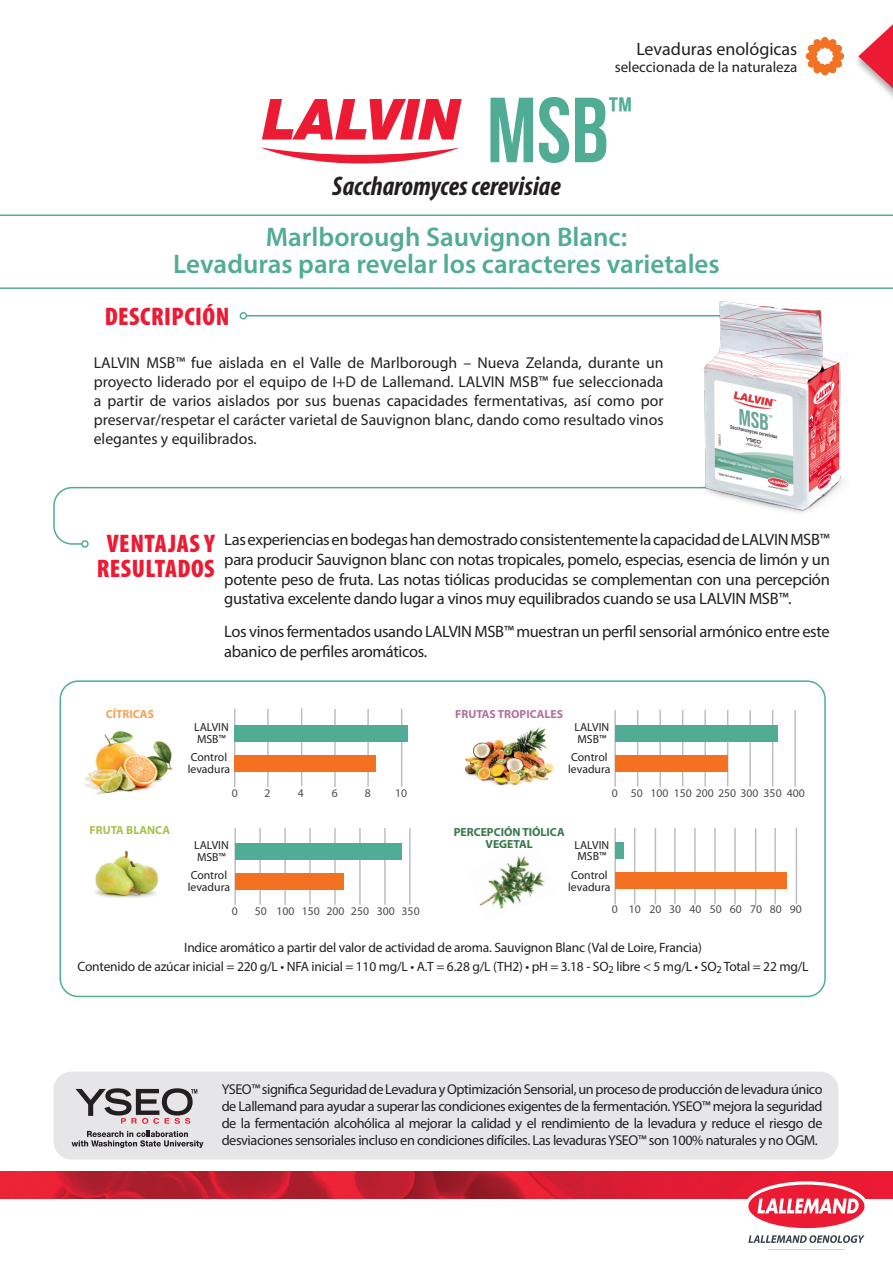
<style>
.page{position:relative;width:893px;height:1263px;background:#fff}
.page>*{position:absolute;margin:0;border:0;box-sizing:border-box;transform-origin:0 0}
.t1{font:92.25px "Bebas Neue";color:#51ac95}
.t2{font:39.6px "Bebas Neue";color:#51ac95}
.t3{font:600 27px/27px "Myriad Pro";color:#51ac95;text-align:center}
.t4{font:italic 700 condensed 27px "Myriad Pro";color:#231f20}
.t5{font:900 condensed 25.5px/25.5px "Myriad Pro";letter-spacing:.02em;color:#ed1a33;text-align:center}
.t6{font:18px "Myriad Pro";color:#231f20}
.t7{font:16.5px/19.8px "Myriad Pro";letter-spacing:-.02em;color:#231f20;text-align:justify}
.t8{font:15.75px/18.9px "Myriad Pro";color:#231f20;text-align:justify}
.t9{font:15px "Myriad Pro";color:#231f20}
.t10{font:14.25px/17.1px "Myriad Pro";letter-spacing:-.03em;color:#231f20;text-align:justify}
.t11{font:13.5px/18.8px "Myriad Pro";letter-spacing:-.015em;color:#231f20;text-align:center}
.t12{font:11.7px/11.7px "Myriad Pro";color:#231f20}
.t13{font:11.7px "Myriad Pro";color:#4b4c4d}
.t14{font:700 11.7px/11.7px "Myriad Pro";color:#38784d;text-align:center}
.t15{font:700 11.7px "Myriad Pro";color:#b2719d}
.t16{font:700 11.7px "Myriad Pro";color:#a6c350}
.t17{font:700 11.7px "Myriad Pro";color:#f8a255}
</style>
<div class="page">
<svg style="left:858px;top:24px;width:35px;height:73px"></svg>
<svg style="left:806px;top:37px;width:38px;height:38px"></svg>
<img style="left:0;top:1171px;width:893px;height:27px">
<svg style="left:745px;top:1181px;width:123px;height:62px"></svg>
<div style="left:54px;top:1071px;width:784px;height:88px;background:#e6e5e7;border-radius:18px"></div>
<svg style="left:76px;top:1088px;width:121px;height:36px"></svg>
<svg style="left:72px;top:1131px;width:131px;height:17px"></svg>
<svg style="left:0;top:214px;width:893px;height:75px"></svg>
<svg style="left:261px;top:147px;width:199px;height:17px"></svg>
<svg style="left:262px;top:99px;width:200px;height:41px"></svg>
<div style="left:60px;top:680px;width:766px;height:317px;border:2px solid #51ac95;border-radius:18px"></div>
<svg style="left:53px;top:314px;width:642px;height:231px"></svg>
<div style="left:81px;top:540px;width:8px;height:8px;border:2px solid #51ac95;border-radius:50%"></div>
<div style="left:240px;top:312px;width:7px;height:7px;border:2px solid #51ac95;border-radius:50%"></div>
<hr style="left:234px;top:709px;width:1px;height:78px;background:#bcbdc0">
<hr style="left:267px;top:709px;width:2px;height:78px;background:#bcbdc0">
<hr style="left:234px;top:828px;width:2px;height:77px;background:#bcbdc0">
<hr style="left:259px;top:828px;width:2px;height:77px;background:#bcbdc0">
<hr style="left:284px;top:828px;width:2px;height:77px;background:#bcbdc0">
<hr style="left:309px;top:828px;width:2px;height:77px;background:#bcbdc0">
<hr style="left:334px;top:828px;width:2px;height:77px;background:#bcbdc0">
<hr style="left:359px;top:828px;width:2px;height:77px;background:#bcbdc0">
<hr style="left:384px;top:828px;width:2px;height:77px;background:#bcbdc0">
<hr style="left:409px;top:828px;width:2px;height:77px;background:#bcbdc0">
<hr style="left:614px;top:710px;width:2px;height:76px;background:#bcbdc0">
<hr style="left:614px;top:828px;width:2px;height:76px;background:#bcbdc0">
<hr style="left:634px;top:828px;width:1px;height:76px;background:#bcbdc0">
<hr style="left:655px;top:828px;width:1px;height:76px;background:#bcbdc0">
<hr style="left:674px;top:828px;width:2px;height:76px;background:#bcbdc0">
<hr style="left:694px;top:828px;width:2px;height:76px;background:#bcbdc0">
<hr style="left:714px;top:828px;width:2px;height:76px;background:#bcbdc0">
<hr style="left:734px;top:828px;width:2px;height:76px;background:#bcbdc0">
<hr style="left:755px;top:828px;width:1px;height:77px;background:#bcbdc0">
<hr style="left:774px;top:828px;width:2px;height:76px;background:#bcbdc0">
<hr style="left:796px;top:828px;width:1px;height:76px;background:#bcbdc0">
<hr style="left:637px;top:710px;width:1px;height:76px;background:#bcbdc0">
<hr style="left:659px;top:710px;width:2px;height:76px;background:#bcbdc0">
<hr style="left:682px;top:710px;width:1px;height:76px;background:#bcbdc0">
<hr style="left:704px;top:710px;width:2px;height:76px;background:#bcbdc0">
<hr style="left:727px;top:710px;width:1px;height:76px;background:#bcbdc0">
<hr style="left:749px;top:710px;width:2px;height:76px;background:#bcbdc0">
<hr style="left:772px;top:710px;width:1px;height:76px;background:#bcbdc0">
<hr style="left:794px;top:710px;width:2px;height:76px;background:#bcbdc0">
<hr style="left:301px;top:708px;width:1px;height:78px;background:#bcbdc0">
<hr style="left:334px;top:709px;width:2px;height:78px;background:#bcbdc0">
<hr style="left:367px;top:709px;width:2px;height:78px;background:#bcbdc0">
<hr style="left:401px;top:709px;width:1px;height:78px;background:#bcbdc0">
<div style="left:235px;top:725px;width:173px;height:16px;background:#51ac95"></div>
<div style="left:235px;top:755px;width:141px;height:17px;background:#f37121"></div>
<div style="left:615px;top:725px;width:162px;height:16px;background:#51ac95"></div>
<div style="left:615px;top:755px;width:113px;height:17px;background:#f37121"></div>
<div style="left:615px;top:842px;width:9px;height:17px;background:#51ac95"></div>
<div style="left:615px;top:872px;width:171px;height:17px;background:#f37121"></div>
<div style="left:235px;top:843px;width:167px;height:16px;background:#51ac95"></div>
<div style="left:235px;top:873px;width:108px;height:17px;background:#f37121"></div>
<img style="left:84px;top:731px;width:89px;height:64px">
<img style="left:479px;top:856px;width:66px;height:53px">
<img style="left:94px;top:851px;width:65px;height:47px">
<img style="left:464px;top:727px;width:90px;height:59px">
<img style="left:695px;top:301px;width:148px;height:212px">
<p class="t6" style="left:636px;top:38px;width:163px">Levaduras enológicas</p>
<p class="t9" style="left:615px;top:57px;width:184px">seleccionada de la naturaleza</p>
<h1 class="t1" style="left:487px;top:80px;width:123px">MSB</h1>
<h2 class="t2" style="left:609px;top:89px;width:25px">™</h2>
<h3 class="t4" style="left:332px;top:169px;width:230px">Saccharomyces cerevisiae</h3>
<h3 class="t3" style="left:173px;top:222px;width:548px">Marlborough Sauvignon Blanc:<br>Levaduras para revelar los caracteres varietales</h3>
<h3 class="t5" style="left:105px;top:303px;width:126px">DESCRIPCIÓN</h3>
<p class="t8" style="left:94px;top:353px;width:571px">LALVIN MSB™ fue aislada en el Valle de Marlborough – Nueva Zelanda, durante un proyecto liderado por el equipo de I+D de Lallemand. LALVIN MSB™ fue seleccionada a partir de varios aislados por sus buenas capacidades fermentativas, así como por preservar/respetar el carácter varietal de Sauvignon blanc, dando como resultado vinos elegantes y equilibrados.</p>
<h3 class="t5" style="left:97px;top:530px;width:119px">VENTAJAS Y<br>RESULTADOS</h3>
<p class="t7" style="left:224px;top:529px;width:607px">Las experiencias en bodegas han demostrado consistentemente la capacidad de LALVIN MSB™ para producir Sauvignon blanc con notas tropicales, pomelo, especias, esencia de limón y un potente peso de fruta. Las notas tiólicas producidas se complementan con una percepción gustativa excelente dando lugar a vinos muy equilibrados cuando se usa LALVIN MSB™.</p>
<p class="t7" style="left:224px;top:621px;width:607px">Los vinos fermentados usando LALVIN MSB™ muestran un perfil sensorial armónico entre este abanico de perfiles aromáticos.</p>
<p class="t17" style="left:106px;top:706px;width:50px">CÍTRICAS</p>
<p class="t16" style="left:90px;top:823px;width:82px">FRUTA BLANCA</p>
<p class="t12" style="left:194px;top:721px;width:36px">LALVIN<br>MSB™</p>
<p class="t12" style="left:188px;top:751px;width:44px">Control levadura</p>
<p class="t15" style="left:455px;top:706px;width:109px">FRUTAS TROPICALES</p>
<p class="t12" style="left:575px;top:721px;width:36px">LALVIN<br>MSB™</p>
<p class="t12" style="left:568px;top:751px;width:44px">Control levadura</p>
<p class="t13" style="left:232px;top:786px;width:8px">0</p>
<p class="t13" style="left:265px;top:786px;width:8px">2</p>
<p class="t13" style="left:298px;top:786px;width:8px">4</p>
<p class="t13" style="left:332px;top:786px;width:8px">6</p>
<p class="t13" style="left:365px;top:786px;width:8px">8</p>
<p class="t13" style="left:395px;top:786px;width:14px">10</p>
<p class="t13" style="left:612px;top:786px;width:194px">0 50 100 150 200 250 300 350 400</p>
<p class="t12" style="left:194px;top:839px;width:36px">LALVIN<br>MSB™</p>
<p class="t14" style="left:454px;top:826px;width:113px">PERCEPCIÓN TIÓLICA<br>VEGETAL</p>
<p class="t12" style="left:575px;top:839px;width:36px">LALVIN<br>MSB™</p>
<p class="t12" style="left:188px;top:869px;width:44px">Control levadura</p>
<p class="t12" style="left:568px;top:869px;width:44px">Control levadura</p>
<p class="t13" style="left:232px;top:903px;width:8px">0</p>
<p class="t13" style="left:255px;top:903px;width:166px">50 100 150 200 250 300 350</p>
<p class="t13" style="left:612px;top:901px;width:192px">0 10 20 30 40 50 60 70 80 90</p>
<p class="t11" style="left:78px;top:938px;width:732px">Indice aromático a partir del valor de actividad de aroma. Sauvignon Blanc (Val de Loire, Francia)<br>Contenido de azúcar inicial = 220 g/L • NFA inicial = 110 mg/L • A.T = 6.28 g/L (TH2) • pH = 3.18 - SO<sub>2</sub> libre &lt; 5 mg/L • SO<sub>2</sub> Total = 22 mg/L</p>
<p class="t10" style="left:222px;top:1080px;width:602px">YSEO™ significa Seguridad de Levadura y Optimización Sensorial, un proceso de producción de levadura único de Lallemand para ayudar a superar las condiciones exigentes de la fermentación. YSEO™ mejora la seguridad de la fermentación alcohólica al mejorar la calidad y el rendimiento de la levadura y reduce el riesgo de desviaciones sensoriales incluso en condiciones difíciles. Las levaduras YSEO™ son 100% naturales y no OGM.</p>
</div>
